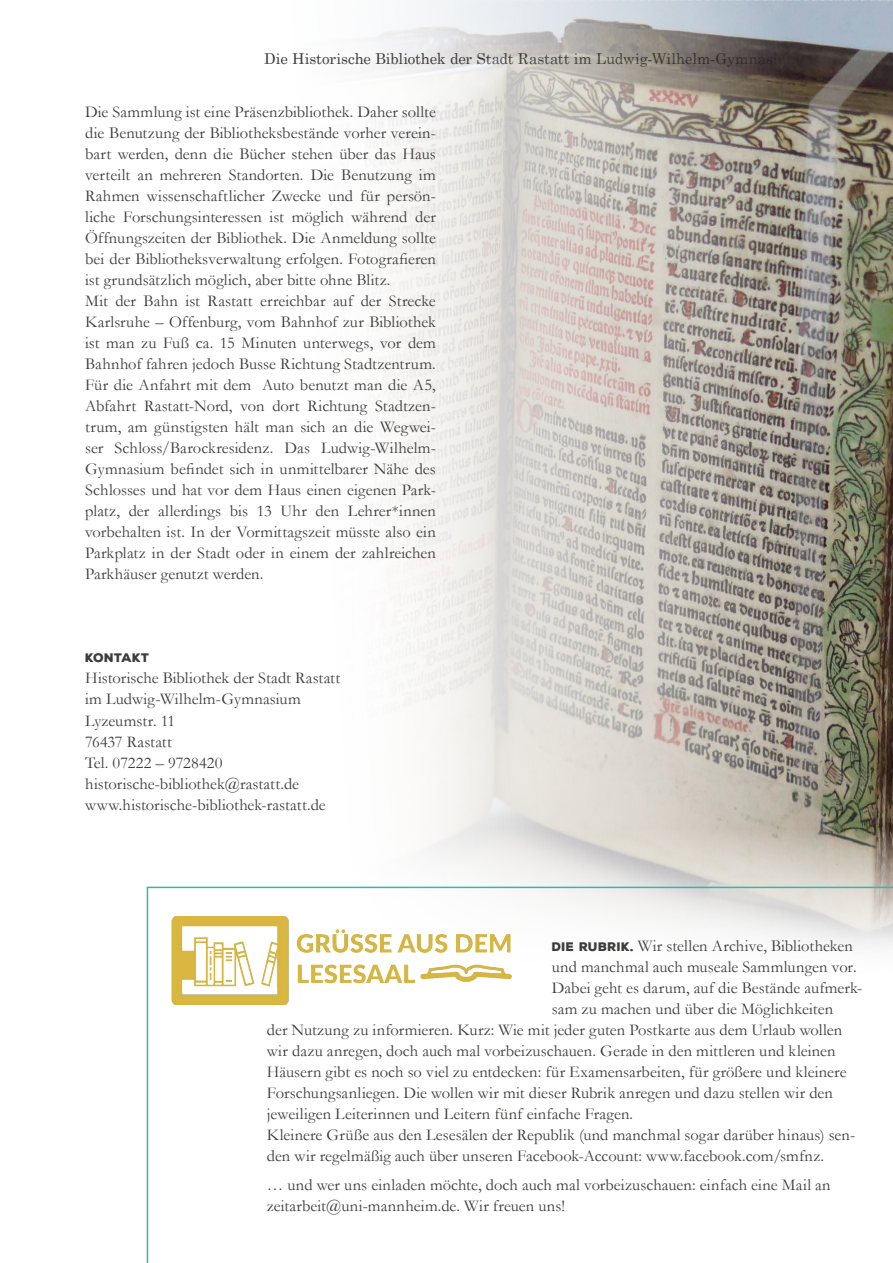
<style>
.page{position:relative;width:893px;height:1263px;background:#fff}
.page>*{position:absolute;margin:0;border:0;box-sizing:border-box;transform-origin:0 0}
.t1{font:16.5px/21px "Garamond";letter-spacing:.005em;color:#3c3c3b}
.t2{font:16.5px "Century Schoolbook";color:#3c3c3b}
.t3{font:15px "Century Schoolbook";letter-spacing:-.005em;color:#3c3c3b}
.t4{font:900 12px "Nexa Rust Sans";color:#3c3c3b}
.s1{font-family:"Nexa Rust Sans";font-weight:900;font-size:12px}
</style>
<div class="page">
<img style="left:146px;top:0;width:747px;height:990px">
<svg style="left:147px;top:887px;width:746px;height:376px"></svg>
<img style="left:171px;top:916px;width:355px;height:88px">
<p class="t3" style="left:264px;top:46px;width:545px">Die Historische Bibliothek der Stadt Rastatt im Ludwig-Wilhelm-Gymnasium|</p>
<p class="t1" style="left:85px;top:101px;width:352px">Die Sammlung ist eine Präsenzbibliothek. Daher sollte die Benutzung der Bibliotheksbestände vorher verein&shy;bart werden, denn die Bücher stehen über das Haus verteilt an mehreren Standorten. Die Benutzung im Rahmen wissenschaftlicher Zwecke und für persön&shy;liche Forschungsinteressen ist möglich während der Öffnungszeiten der Bibliothek. Die Anmeldung sollte bei der Bibliotheksverwaltung erfolgen. Fotografieren ist grundsätzlich möglich, aber bitte ohne Blitz.<br>Mit der Bahn ist Rastatt erreichbar auf der Strecke Karlsruhe – Offenburg, vom Bahnhof zur Bibliothek ist man zu Fuß ca. 15 Minuten unterwegs, vor dem Bahnhof fahren jedoch Busse Richtung Stadtzentrum.<br>Für die Anfahrt mit dem Auto benutzt man die A5, Abfahrt Rastatt-Nord, von dort Richtung Stadtzen&shy;trum, am günstigsten hält man sich an die Wegwei&shy;ser Schloss/Barockresidenz. Das Ludwig-Wilhelm-Gymnasium befindet sich in unmittelbarer Nähe des Schlosses und hat vor dem Haus einen eigenen Park&shy;platz, der allerdings bis 13 Uhr den Lehrer*innen vorbehalten ist. In der Vormittagszeit müsste also ein Parkplatz in der Stadt oder in einem der zahlreichen Parkhäuser genutzt werden.</p>
<p class="t4" style="left:85px;top:650px;width:66px">KONTAKT</p>
<p class="t1" style="left:85px;top:667px;width:257px">Historische Bibliothek der Stadt Rastatt im Ludwig-Wilhelm-Gymnasium<br>Lyzeumstr. 11<br>76437 Rastatt<br>Tel. 07222 – 9728420 historische-bibliothek@rastatt.de www.historische-bibliothek-rastatt.de</p>
<p class="t1" style="left:552px;top:934px;width:303px"><span class="s1">DIE RUBRIK.</span> Wir stellen Archive, Bibliotheken</p>
<p class="t1" style="left:552px;top:955px;width:306px">und manchmal auch museale Sammlungen vor.</p>
<p class="t1" style="left:552px;top:976px;width:312px">Dabei geht es darum, auf die Bestände aufmerk-</p>
<p class="t1" style="left:552px;top:997px;width:283px">sam zu machen und über die Möglichkeiten</p>
<p class="t1" style="left:267px;top:1018px;width:577px">der Nutzung zu informieren. Kurz: Wie mit jeder guten Postkarte aus dem Urlaub wollen</p>
<p class="t1" style="left:267px;top:1039px;width:570px">wir dazu anregen, doch auch mal vorbeizuschauen. Gerade in den mittleren und kleinen</p>
<p class="t1" style="left:267px;top:1060px;width:581px">Häusern gibt es noch so viel zu entdecken: für Examensarbeiten, für größere und kleinere</p>
<p class="t1" style="left:267px;top:1081px;width:568px">Forschungsanliegen. Die wollen wir mit dieser Rubrik anregen und dazu stellen wir den</p>
<p class="t1" style="left:267px;top:1102px;width:368px">jeweiligen Leiterinnen und Leitern fünf einfache Fragen.</p>
<p class="t1" style="left:267px;top:1123px;width:589px">Kleinere Grüße aus den Lesesälen der Republik (und manchmal sogar darüber hinaus) sen-</p>
<p class="t1" style="left:267px;top:1144px;width:559px">den wir regelmäßig auch über unseren Facebook-Account: www.facebook.com/smfnz.</p>
<p class="t1" style="left:267px;top:1174px;width:565px">… und wer uns einladen möchte, doch auch mal vorbeizuschauen: einfach eine Mail an zeitarbeit@uni-mannheim.de. Wir freuen uns!</p>
<p class="t2" style="left:789px;top:1179px;width:20px">63</p>
</div>
